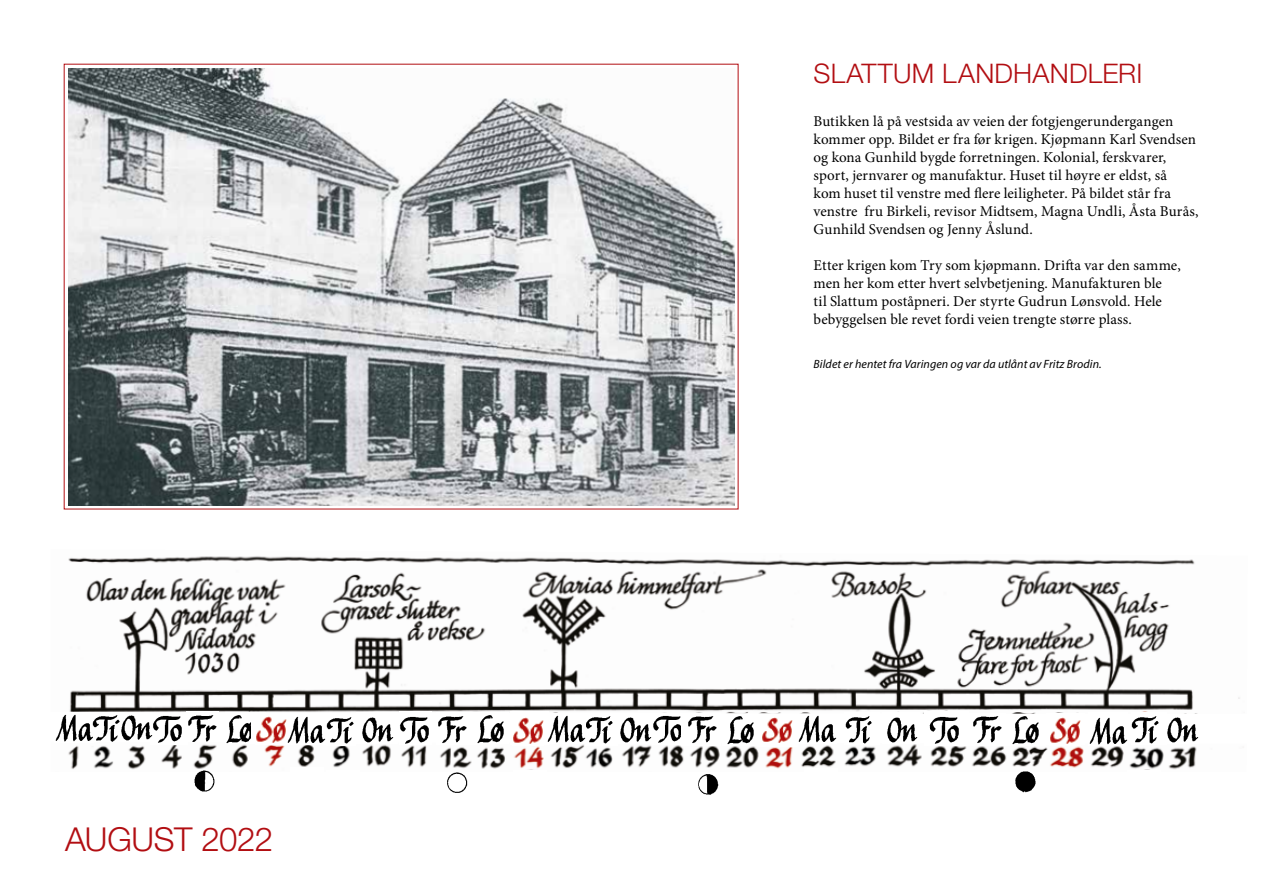
<style>
.page{position:relative;width:1263px;height:893px;background:#fff}
.page>*{position:absolute;margin:0;border:0;box-sizing:border-box;transform-origin:0 0}
.t1{font:300 33px "Helvetica Neue LT Pro";letter-spacing:-.015em;color:#b20e12}
.t2{font:300 27px "Helvetica Neue LT Pro";letter-spacing:.005em;color:#b20e12}
.t3{font:15px/18px "Minion Pro";color:#000}
.t4{font:italic 12px "Myriad Pro";letter-spacing:.005em;color:#000}
</style>
<div class="page">
<img style="left:68px;top:68px;width:666px;height:437px">
<img style="left:68px;top:556px;width:1172px;height:214px">
<div style="left:804px;top:768px;width:34px;height:22px;background:#fff"></div>
<div style="left:290px;top:767px;width:34px;height:18px;background:#fff"></div>
<img style="left:1015px;top:771px;width:21px;height:22px">
<img style="left:447px;top:772px;width:21px;height:21px">
<img style="left:194px;top:770px;width:21px;height:22px">
<svg style="left:68px;top:712px;width:1172px;height:32px"></svg>
<div style="left:476px;top:713px;width:33px;height:31px;background:#fff"></div>
<img style="left:477px;top:715px;width:27px;height:29px">
<div style="left:511px;top:711px;width:38px;height:34px;background:#fff"></div>
<img style="left:513px;top:717px;width:30px;height:27px">
<div style="left:722px;top:715px;width:39px;height:30px;background:#fff"></div>
<img style="left:727px;top:716px;width:27px;height:29px">
<div style="left:1007px;top:715px;width:39px;height:30px;background:#fff"></div>
<img style="left:1012px;top:716px;width:27px;height:29px">
<div style="left:757px;top:715px;width:40px;height:31px;background:#fff"></div>
<img style="left:762px;top:717px;width:31px;height:26px">
<div style="left:617px;top:715px;width:35px;height:29px;background:#fff"></div>
<img style="left:618px;top:714px;width:34px;height:31px">
<img style="left:1166px;top:715px;width:32px;height:29px">
<div style="left:845px;top:712px;width:35px;height:33px;background:#fff"></div>
<img style="left:845px;top:716px;width:27px;height:28px">
<div style="left:1131px;top:712px;width:35px;height:33px;background:#fff"></div>
<img style="left:1131px;top:716px;width:28px;height:28px">
<div style="left:150px;top:713px;width:38px;height:32px;background:#fff"></div>
<img style="left:152px;top:715px;width:30px;height:28px">
<svg style="left:652px;top:714px;width:30px;height:31px"></svg>
<div style="left:924px;top:712px;width:45px;height:34px;background:#fff"></div>
<img style="left:929px;top:716px;width:30px;height:28px">
<div style="left:186px;top:712px;width:33px;height:30px;background:#fff"></div>
<img style="left:188px;top:715px;width:29px;height:27px">
<div style="left:226px;top:713px;width:40px;height:31px;background:#fff"></div>
<img style="left:226px;top:715px;width:100px;height:31px">
<div style="left:1047px;top:714px;width:38px;height:31px;background:#fff"></div>
<img style="left:1050px;top:717px;width:30px;height:27px">
<svg style="left:252px;top:715px;width:35px;height:29px"></svg>
<div style="left:882px;top:712px;width:38px;height:32px;background:#fff"></div>
<img style="left:887px;top:717px;width:31px;height:26px">
<div style="left:356px;top:713px;width:42px;height:31px;background:#fff"></div>
<img style="left:362px;top:717px;width:32px;height:26px">
<div style="left:585px;top:716px;width:33px;height:29px;background:#fff"></div>
<img style="left:549px;top:715px;width:64px;height:30px">
<img style="left:55px;top:714px;width:95px;height:29px">
<div style="left:1088px;top:712px;width:40px;height:34px;background:#fff"></div>
<img style="left:1089px;top:717px;width:39px;height:28px">
<svg style="left:287px;top:714px;width:39px;height:31px"></svg>
<svg style="left:93px;top:713px;width:31px;height:29px"></svg>
<svg style="left:326px;top:713px;width:30px;height:33px"></svg>
<svg style="left:547px;top:715px;width:39px;height:29px"></svg>
<img style="left:798px;top:715px;width:39px;height:29px">
<div style="left:682px;top:714px;width:39px;height:32px;background:#fff"></div>
<img style="left:688px;top:716px;width:29px;height:27px">
<div style="left:966px;top:714px;width:40px;height:32px;background:#fff"></div>
<img style="left:973px;top:716px;width:29px;height:27px">
<div style="left:399px;top:711px;width:33px;height:34px;background:#fff"></div>
<img style="left:399px;top:716px;width:30px;height:28px">
<div style="left:436px;top:713px;width:40px;height:32px;background:#fff"></div>
<img style="left:438px;top:716px;width:29px;height:27px">
<img style="left:698px;top:774px;width:21px;height:21px">
<svg style="left:120px;top:714px;width:32px;height:28px"></svg>
<h1 class="t1" style="left:65px;top:819px;width:209px">AUGUST 2022</h1>
<h2 class="t2" style="left:814px;top:57px;width:330px">SLATTUM LANDHANDLERI</h2>
<p class="t3" style="left:814px;top:112px;width:386px">Butikken lå på vestsida av veien der fotgjengerundergangen kommer opp. Bildet er fra før krigen. Kjøpmann Karl Svendsen og kona Gunhild bygde forretningen. Kolonial, ferskvarer, sport, jernvarer og manufaktur. Huset til høyre er eldst, så<br>kom huset til venstre med flere leiligheter. På bildet står fra venstre fru Birkeli, revisor Midtsem, Magna Undli, Åsta Burås, Gunhild Svendsen og Jenny Åslund.</p>
<p class="t3" style="left:814px;top:256px;width:369px">Etter krigen kom Try som kjøpmann. Drifta var den samme, men her kom etter hvert selvbetjening. Manufakturen ble<br>til Slattum poståpneri. Der styrte Gudrun Lønsvold. Hele bebyggelsen ble revet fordi veien trengte større plass.</p>
<p class="t4" style="left:814px;top:357px;width:290px">Bildet er hentet fra Varingen og var da utlånt av Fritz Brodin.</p>
</div>
